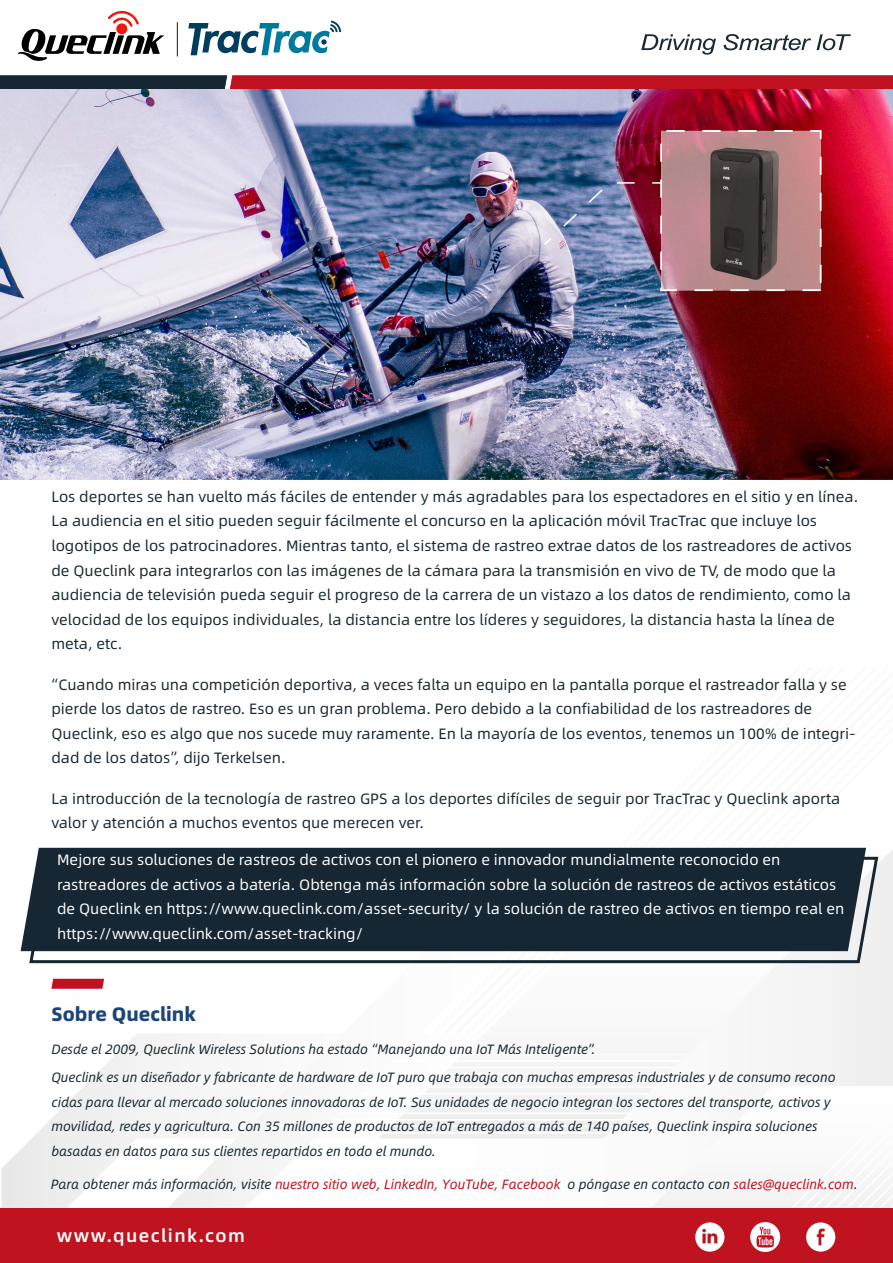
<style>
.page{position:relative;width:893px;height:1263px;background:#fff}
.page>*{position:absolute;margin:0;border:0;box-sizing:border-box;transform-origin:0 0}
.t1{font:800 19.5px "Alibaba Sans";color:#1e4577}
.t2{font:500 18px "Alibaba Sans";letter-spacing:.08em;color:#fff}
.t3{font:15px/24.6px "Alibaba Sans";color:#182932}
.t4{font:15px/24.6px "Alibaba Sans";color:#fff}
.t5{font:italic 13.5px/24.6px "Alibaba Sans";color:#182932}
.t6{font:italic 13.5px "Alibaba Sans";color:#c01120}
.s1{color:#182a32}
</style>
<div class="page">
<svg style="left:12px;top:849px;width:881px;height:359px"></svg>
<svg style="left:112px;top:847px;width:673px;height:361px"></svg>
<svg style="left:596px;top:1086px;width:297px;height:122px"></svg>
<svg style="left:21px;top:848px;width:845px;height:103px;background:#2b3944"></svg>
<svg style="left:27px;top:855px;width:853px;height:110px;background:#32404a"></svg>
<div style="left:0;top:1208px;width:893px;height:55px;background:#c01320"></div>
<svg style="left:0;top:75px;width:893px;height:14px;background:#961b28"></svg>
<svg style="left:641px;top:34px;width:75px;height:21px"></svg>
<svg style="left:724px;top:34px;width:127px;height:16px"></svg>
<svg style="left:18px;top:10px;width:146px;height:51px"></svg>
<img style="left:0;top:89px;width:893px;height:391px">
<svg style="left:542px;top:236px;width:11px;height:11px"></svg>
<svg style="left:561px;top:181px;width:84px;height:47px;background:#70719a"></svg>
<svg style="left:652px;top:130px;width:169px;height:161px;background:#ba8489"></svg>
<img style="left:710px;top:148px;width:69px;height:132px">
<svg style="left:188px;top:21px;width:153px;height:34px"></svg>
<hr style="left:177px;top:22px;width:1px;height:34px;background:#1a1a1a">
<svg style="left:51px;top:979px;width:53px;height:10px"></svg>
<svg style="left:695px;top:1222px;width:29px;height:30px"></svg>
<svg style="left:736px;top:1106px;width:157px;height:146px"></svg>
<p class="t3" style="left:51px;top:483px;width:808px">Los deportes se han vuelto más fáciles de entender y más agradables para los espectadores en el sitio y en línea.<br>La audiencia en el sitio pueden seguir fácilmente el concurso en la aplicación móvil TracTrac que incluye los logotipos de los patrocinadores. Mientras tanto, el sistema de rastreo extrae datos de los rastreadores de activos de Queclink para integrarlos con las imágenes de la cámara para la transmisión en vivo de TV, de modo que la audiencia de televisión pueda seguir el progreso de la carrera de un vistazo a los datos de rendimiento, como la velocidad de los equipos individuales, la distancia entre los líderes y seguidores, la distancia hasta la línea de meta, etc.</p>
<p class="t3" style="left:51px;top:671px;width:806px">“Cuando miras una competición deportiva, a veces falta un equipo en la pantalla porque el rastreador falla y se pierde los datos de rastreo. Eso es un gran problema. Pero debido a la confiabilidad de los rastreadores de Queclink, eso es algo que nos sucede muy raramente. En la mayoría de los eventos, tenemos un 100% de integri&shy;dad de los datos”, dijo Terkelsen.</p>
<p class="t3" style="left:51px;top:785px;width:790px">La introducción de la tecnología de rastreo GPS a los deportes difíciles de seguir por TracTrac y Queclink aporta valor y atención a muchos eventos que merecen ver.</p>
<p class="t4" style="left:57px;top:846px;width:789px">Mejore sus soluciones de rastreos de activos con el pionero e innovador mundialmente reconocido en rastreadores de activos a batería. Obtenga más información sobre la solución de rastreos de activos estáticos de Queclink en https://www.queclink.com/asset-security/ y la solución de rastreo de activos en tiempo real en https://www.queclink.com/asset-tracking/</p>
<h1 class="t1" style="left:51px;top:998px;width:146px">Sobre Queclink</h1>
<p class="t5" style="left:51px;top:1034px;width:786px;line-height:28.2px">Desde el 2009, Queclink Wireless Solutions ha estado “Manejando una IoT Más Inteligente”.<br>Queclink es un diseñador y fabricante de hardware de IoT puro que trabaja con muchas empresas industriales y de consumo recono</p>
<p class="t5" style="left:51px;top:1089px;width:781px">cidas para llevar al mercado soluciones innovadoras de IoT. Sus unidades de negocio integran los sectores del transporte, activos y movilidad, redes y agricultura. Con 35 millones de productos de IoT entregados a más de 140 países, Queclink inspira soluciones basadas en datos para sus clientes repartidos en todo el mundo.</p>
<p class="t6" style="left:51px;top:1174px;width:808px"><span class="s1">Para obtener más información, visite</span> nuestro sitio web, LinkedIn, YouTube, Facebook <span class="s1">o póngase en contacto con</span> sales@queclink.com<span class="s1">.</span></p>
<p class="t2" style="left:57px;top:1221px;width:189px">www.queclink.com</p>
</div>
